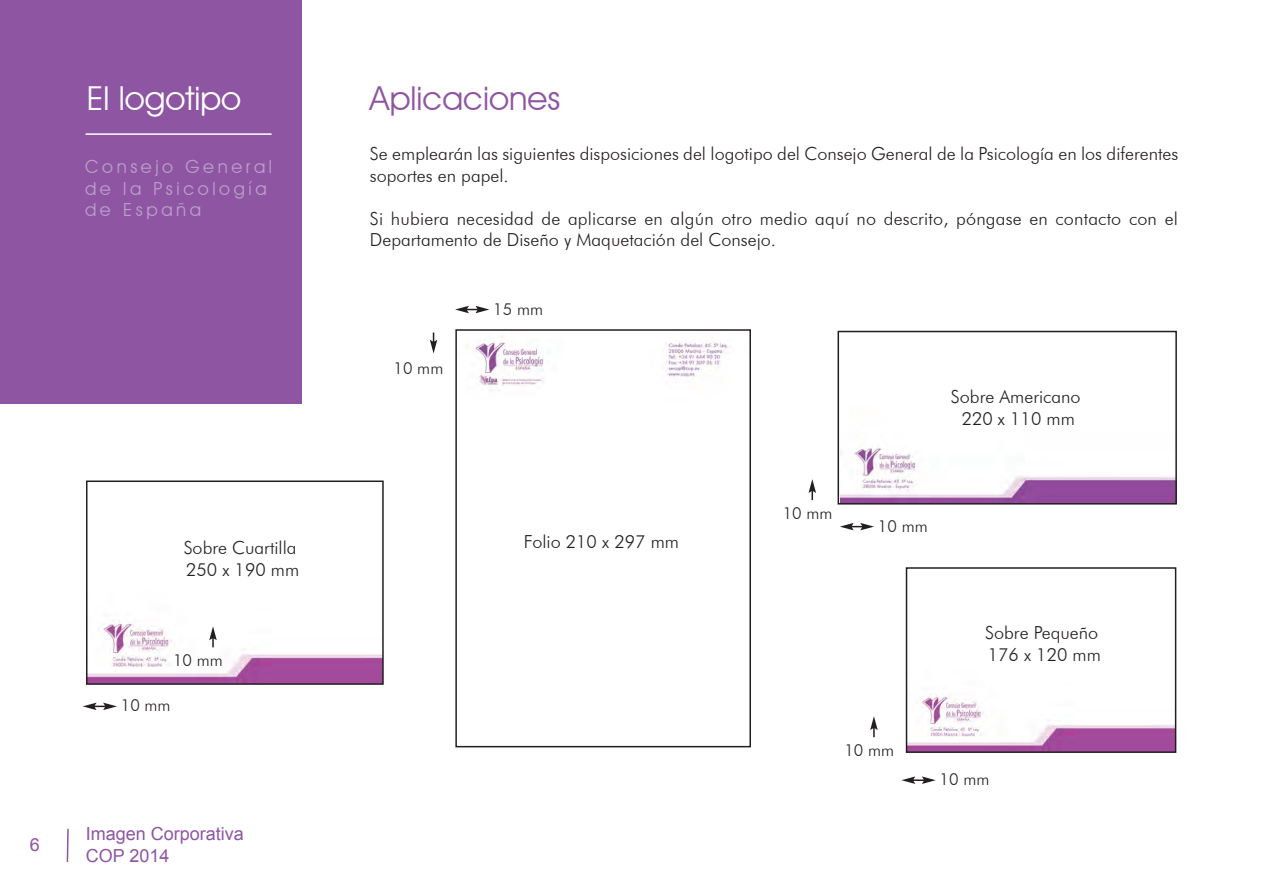
<style>
.page{position:relative;width:1263px;height:893px;background:#fff}
.page>*{position:absolute;margin:0;border:0;box-sizing:border-box;transform-origin:0 0}
.t1{font:33px "Avant Garde IT Cby BT";color:#8e55a3}
.t2{font:33px "Avant Garde IT Cby BT";color:#fff}
.t3{font:300 18px/21.6px "Futura BT";color:#231f20}
.t4{font:18px/21.6px "Avant Garde IT Cby BT";letter-spacing:.2em;color:#bc9fca}
.t5{font:18px/21.6px "Arial";color:#8e55a3}
.t6{font:300 16.5px "Futura BT";color:#231f20}
</style>
<div class="page">
<svg style="left:66px;top:828px;width:3px;height:34px"></svg>
<div style="left:0;top:0;width:301px;height:404px;background:#8e55a3"></div>
<hr style="left:86px;top:133px;width:186px;height:2px;background:#fff">
<img style="left:474px;top:337px;width:254px;height:54px">
<div style="left:455px;top:329px;width:296px;height:418px;border:2px solid #231f20"></div>
<svg style="left:430px;top:333px;width:7px;height:21px"></svg>
<svg style="left:455px;top:306px;width:34px;height:7px"></svg>
<img style="left:840px;top:446px;width:334px;height:56px">
<div style="left:837px;top:331px;width:340px;height:174px;border:2px solid #231f20"></div>
<svg style="left:808px;top:479px;width:8px;height:21px"></svg>
<svg style="left:840px;top:523px;width:34px;height:7px"></svg>
<img style="left:89px;top:620px;width:292px;height:62px">
<div style="left:86px;top:480px;width:298px;height:205px;border:2px solid #231f20"></div>
<svg style="left:209px;top:626px;width:8px;height:21px"></svg>
<svg style="left:83px;top:703px;width:34px;height:7px"></svg>
<img style="left:909px;top:694px;width:264px;height:56px">
<div style="left:906px;top:567px;width:270px;height:186px;border:2px solid #231f20"></div>
<svg style="left:870px;top:716px;width:8px;height:21px"></svg>
<svg style="left:901px;top:776px;width:35px;height:8px"></svg>
<h1 class="t2" style="left:87px;top:78px;width:156px">El logotipo</h1>
<p class="t4" style="left:85px;top:156px;width:189px">Consejo General de la Psicología de España</p>
<p class="t3" style="left:184px;top:537px;width:117px">Sobre Cuartilla<br>250 x 190 mm</p>
<p class="t6" style="left:173px;top:650px;width:51px">10 mm</p>
<p class="t6" style="left:121px;top:695px;width:51px">10 mm</p>
<p class="t5" style="left:30px;top:834px;width:12px">6</p>
<p class="t5" style="left:86px;top:823px;width:160px">Imagen Corporativa<br>COP 2014</p>
<h1 class="t1" style="left:370px;top:78px;width:192px">Aplicaciones</h1>
<p class="t3" style="left:370px;top:143px;width:810px">Se emplearán las siguientes disposiciones del logotipo del Consejo General de la Psicología en los diferentes soportes en papel.</p>
<p class="t3" style="left:370px;top:207px;width:809px">Si hubiera necesidad de aplicarse en algún otro medio aquí no descrito, póngase en contacto con el<br>Departamento de Diseño y Maquetación del Consejo.</p>
<p class="t6" style="left:394px;top:358px;width:51px">10 mm</p>
<p class="t6" style="left:493px;top:299px;width:51px">15 mm</p>
<p class="t3" style="left:524px;top:530px;width:157px">Folio 210 x 297 mm</p>
<p class="t6" style="left:783px;top:503px;width:51px">10 mm</p>
<p class="t3" style="left:951px;top:386px;width:131px;text-align:center">Sobre Americano<br>220 x 110 mm</p>
<p class="t6" style="left:878px;top:516px;width:51px">10 mm</p>
<p class="t6" style="left:844px;top:740px;width:51px">10 mm</p>
<p class="t3" style="left:985px;top:622px;width:117px">Sobre Pequeño<br>176 x 120 mm</p>
<p class="t6" style="left:940px;top:769px;width:51px">10 mm</p>
</div>
